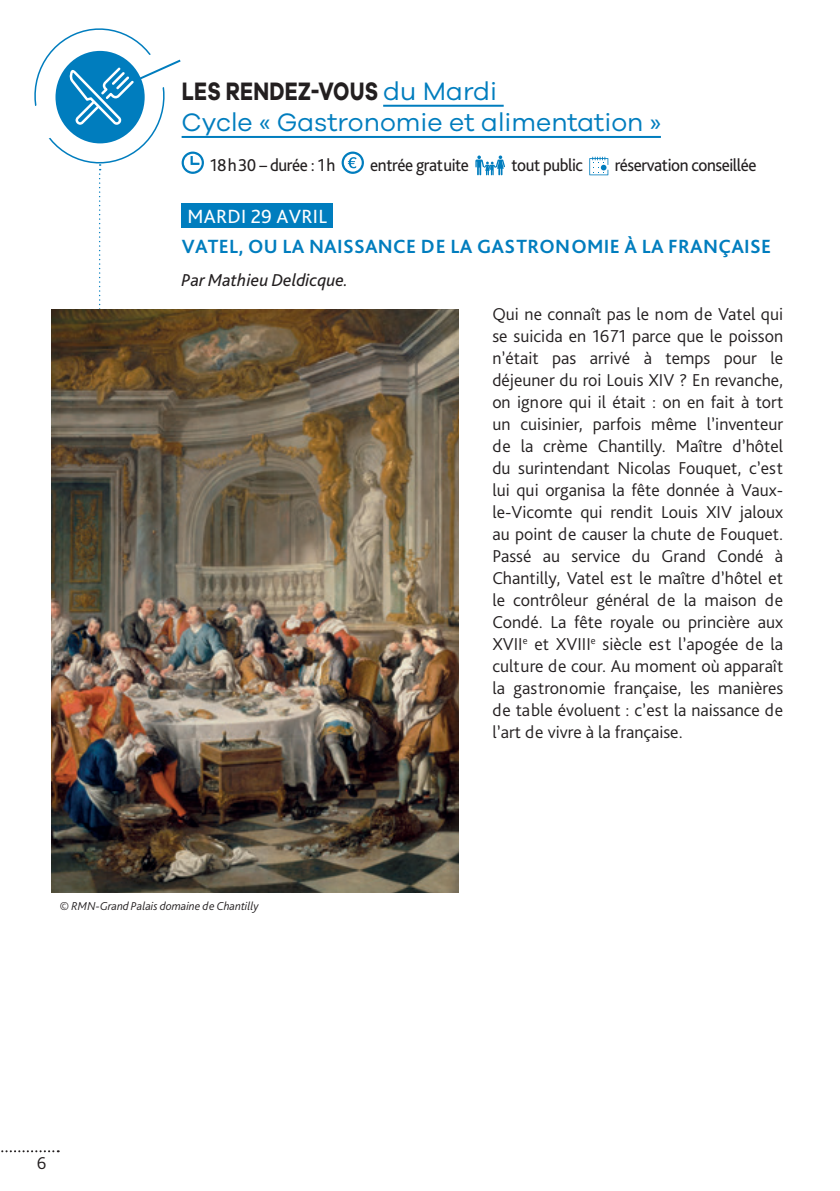
<style>
.page{position:relative;width:840px;height:1191px;background:#fff}
.page>*{position:absolute;margin:0;border:0;box-sizing:border-box;transform-origin:0 0}
.Titre_thèmes{font:26px/31.2px "Galano Grotesque";color:#007dbe}
.Titre_expo{font:700 20px "Bliss Pro";letter-spacing:.015em;color:#007dbe}
.Date{font:20px "Bliss Pro";letter-spacing:.015em;color:#fff}
.Normal_1_colonne{font:300 18px/22px "Bliss Pro";color:#231f20;text-align:justify}
.infos{font:18px "Bliss Pro";letter-spacing:-.025em;color:#231f20;scale:.95 1}
.Par{font:italic 18px "Bliss Pro";color:#231f20}
.légende{font:italic 300 12px "Bliss Pro";color:#231f20}
.s1{font-weight:700;color:#231f20}
</style>
<div class="page">
<hr style="left:383px;top:105px;width:120px;height:2px;background:#007dbe">
<hr style="left:181px;top:136px;width:479px;height:2px;background:#007dbe">
<svg style="left:341px;top:152px;width:23px;height:22px"></svg>
<svg style="left:475px;top:155px;width:30px;height:20px"></svg>
<svg style="left:589px;top:157px;width:19px;height:18px"></svg>
<div style="left:181px;top:204px;width:151px;height:24px;background:#007dbe"></div>
<svg style="left:34px;top:28px;width:170px;height:281px"></svg>
<img style="left:51px;top:309px;width:407px;height:583px">
<svg style="left:1px;top:1150px;width:58px;height:2px"></svg>
<p class="Titre_thèmes" style="left:181px;top:75px;width:480px"><span class="s1">LES RENDEZ-VOUS</span> du Mardi<br>Cycle « Gastronomie et alimentation »</p>
<p class="infos" style="left:210px;top:154px;width:133px">18h30 – durée : 1h</p>
<p class="infos" style="left:370px;top:154px;width:105px">entrée gratuite</p>
<p class="infos" style="left:511px;top:154px;width:77px">tout public</p>
<p class="infos" style="left:614px;top:154px;width:151px">réservation conseillée</p>
<p class="Date" style="left:187px;top:204px;width:141px">MARDI 29 AVRIL</p>
<p class="Titre_expo" style="left:182px;top:234px;width:590px">VATEL, OU LA NAISSANCE DE LA GASTRONOMIE À LA FRANÇAISE</p>
<p class="Par" style="left:181px;top:269px;width:168px">Par Mathieu Deldicque.</p>
<p class="Normal_1_colonne" style="left:492px;top:302px;width:292px">Qui ne connaît pas le nom de Vatel qui se suicida en 1671 parce que le poisson n’était pas arrivé à temps pour le déjeuner du roi Louis XIV ? En revanche, on ignore qui il était : on en fait à tort un cuisinier, parfois même l’inventeur de la crème Chantilly. Maître d’hôtel du surintendant Nicolas Fouquet, c’est lui qui organisa la fête donnée à Vaux&shy;le-Vicomte qui rendit Louis XIV jaloux au point de causer la chute de Fouquet.<br>Passé au service du Grand Condé à Chantilly, Vatel est le maître d’hôtel et le contrôleur général de la maison de Condé. La fête royale ou princière aux XVII<sup>e</sup> et XVIII<sup>e</sup> siècle est l’apogée de la culture de cour. Au moment où apparaît la gastronomie française, les manières de table évoluent : c’est la naissance de l’art de vivre à la française.</p>
<p class="légende" style="left:60px;top:898px;width:200px">© RMN-Grand Palais domaine de Chantilly</p>
<p class="Normal_1_colonne" style="left:37px;top:1151px;width:11px">6</p>
</div>
